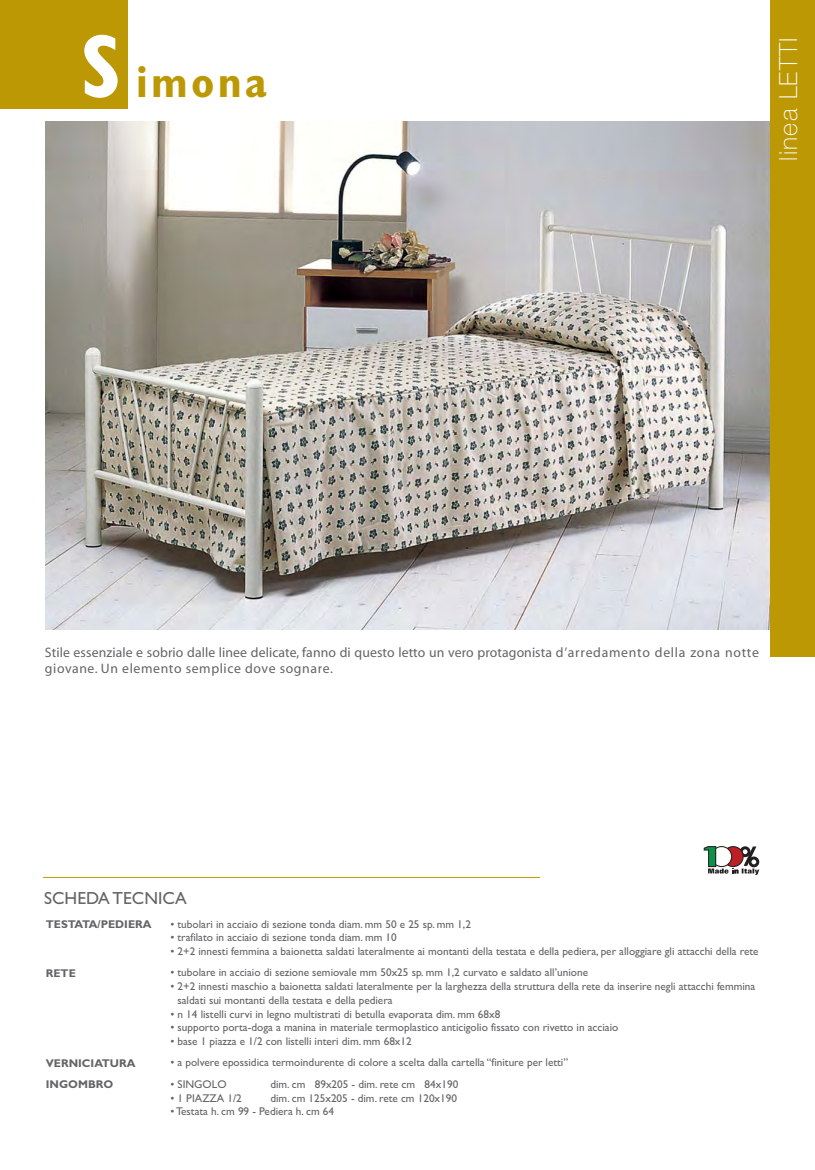
<style>
.page{position:relative;width:815px;height:1170px;background:#fff}
.page>*{position:absolute;margin:0;border:0;box-sizing:border-box;transform-origin:0 0}
.t1{font:700 condensed 45px "Gill Sans";letter-spacing:.075em;color:#bc9904}
.t2{font:100 25px "Helvetica Neue";letter-spacing:.05em;color:#fff}
.t3{font:17.5px "Gill Sans";color:#636466}
.t4{font:13.75px/16.2px "Myriad";letter-spacing:.005em;color:#636466}
.t5{font:11.25px/13.8px "Gill Sans";color:#636466}
.t6{font:700 11.25px/21.2px "Gill Sans";color:#636466}
.s1{font-size:90px;color:#fff}
</style>
<div class="page">
<img style="left:46px;top:122px;width:724px;height:507px">
<div style="left:0;top:0;width:127px;height:109px;background:#bc9904"></div>
<svg style="left:704px;top:846px;width:55px;height:28px"></svg>
<hr style="left:43px;top:877px;width:497px;height:1px;background:#bc9904">
<div style="left:770px;top:0;width:45px;height:656px;background:#bc9904"></div>
<h1 class="t1" style="left:81px;top:67px;width:187px"><span class="s1">S</span> imona</h1>
<h2 class="t2" style="left:779px;top:161px;width:124px;rotate:-90deg">linea LETTI</h2>
<p class="t4" style="left:45px;top:645px;width:716px">Stile essenziale e sobrio dalle linee delicate, fanno di questo letto un vero protagonista d’arredamento della zona notte giovane. Un elemento semplice dove sognare.</p>
<h3 class="t3" style="left:44px;top:892px;width:144px">SCHEDA TECNICA</h3>
<p class="t6" style="left:46px;top:915px;width:107px">TESTATA/PEDIERA</p>
<p class="t5" style="left:170px;top:918px;width:302px">• tubolari in acciaio di sezione tonda diam. mm 50 e 25 sp. mm 1,2</p>
<p class="t5" style="left:170px;top:931px;width:228px">• trafilato in acciaio di sezione tonda diam. mm 10</p>
<p class="t5" style="left:170px;top:945px;width:590px">• 2+2 innesti femmina a baionetta saldati lateralmente ai montanti della testata e della pediera, per alloggiare gli attacchi della rete</p>
<p class="t5" style="left:170px;top:966px;width:419px">• tubolare in acciaio di sezione semiovale mm 50x25 sp. mm 1,2 curvato e saldato all’unione</p>
<p class="t5" style="left:178px;top:980px;width:579px;text-indent:-7px">• 2+2 innesti maschio a baionetta saldati lateralmente per la larghezza della struttura della rete da inserire negli attacchi femmina saldati sui montanti della testata e della pediera</p>
<p class="t5" style="left:170px;top:1008px;width:331px">• n 14 listelli curvi in legno multistrati di betulla evaporata dim. mm 68x8</p>
<p class="t5" style="left:170px;top:1021px;width:449px">• supporto porta-doga a manina in materiale termoplastico anticigolio fissato con rivetto in acciaio</p>
<p class="t5" style="left:170px;top:1035px;width:243px">• base 1 piazza e 1/2 con listelli interi dim. mm 68x12</p>
<p class="t5" style="left:170px;top:1056px;width:399px">• a polvere epossidica termoindurente di colore a scelta dalla cartella “finiture per letti”</p>
<p class="t5" style="left:170px;top:1078px;width:58px">• SINGOLO</p>
<p class="t5" style="left:270px;top:1078px;width:189px">dim. cm 89x205 - dim. rete cm 84x190</p>
<p class="t5" style="left:170px;top:1091px;width:73px">• 1 PIAZZA 1/2</p>
<p class="t5" style="left:270px;top:1091px;width:188px">dim. cm 125x205 - dim. rete cm 120x190</p>
<p class="t5" style="left:170px;top:1105px;width:165px">• Testata h. cm 99 - Pediera h. cm 64</p>
<p class="t6" style="left:46px;top:963px;width:31px">RETE</p>
<p class="t6" style="left:46px;top:1053px;width:91px">VERNICIATURA<br>INGOMBRO</p>
</div>
